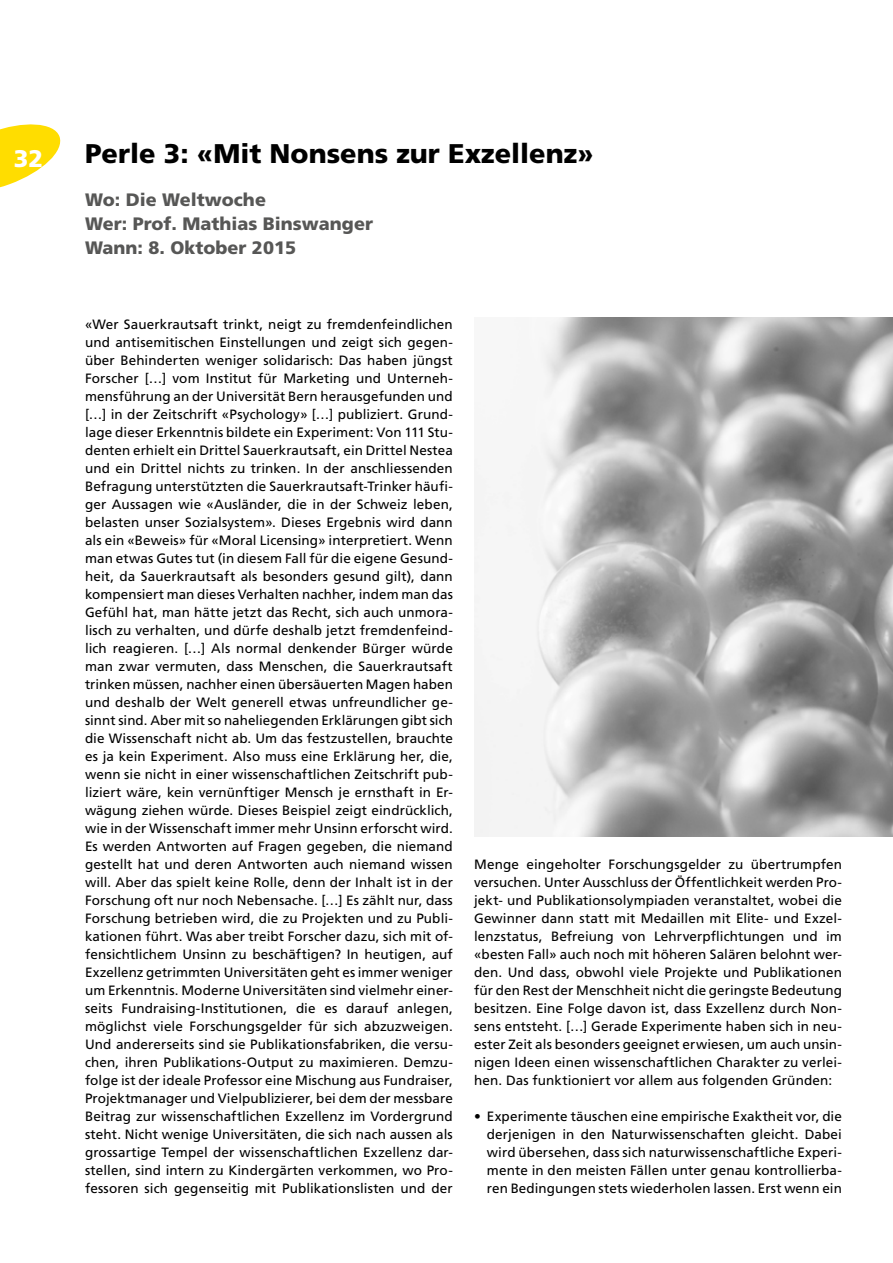
<style>
.page{position:relative;width:893px;height:1263px;background:#fff}
.page>*{position:absolute;margin:0;border:0;box-sizing:border-box;transform-origin:0 0}
.t1{font:900 27px "Frutiger LT Std";color:#000}
.t2{font:900 24px "Frutiger LT Std";color:#fff}
.t3{font:900 18px/24px "Frutiger LT Std";color:#575756}
.t4{font:13.5px/18px "Frutiger LT Std";letter-spacing:.01em;color:#000;text-align:justify}
</style>
<div class="page">
<svg style="left:0;top:124px;width:61px;height:64px"></svg>
<img style="left:474px;top:318px;width:418px;height:519px">
<h2 class="t2" style="left:14px;top:144px;width:31px">32</h2>
<h1 class="t1" style="left:85px;top:137px;width:510px">Perle 3: «Mit Nonsens zur Exzellenz»</h1>
<h3 class="t3" style="left:85px;top:188px;width:289px">Wo: Die Weltwoche<br>Wer: Prof. Mathias Binswanger<br>Wann: 8. Oktober 2015</h3>
<p class="t4" style="left:85px;top:315px;width:369px">«Wer Sauerkrautsaft trinkt, neigt zu fremdenfeindlichen und antisemitischen Einstellungen und zeigt sich gegen&shy;über Behinderten weniger solidarisch: Das haben jüngst Forscher […] vom Institut für Marketing und Unterneh&shy;mensführung an der Universität Bern herausgefunden und […] in der Zeitschrift «Psychology» […] publiziert. Grund&shy;lage dieser Erkenntnis bildete ein Experiment: Von 111 Stu&shy;denten erhielt ein Drittel Sauerkrautsaft, ein Drittel Nestea und ein Drittel nichts zu trinken. In der anschliessenden Befragung unterstützten die Sauerkrautsaft-Trinker häufi&shy;ger Aussagen wie «Ausländer, die in der Schweiz leben, belasten unser Sozialsystem». Dieses Ergebnis wird dann als ein «Beweis» für «Moral Licensing» interpretiert. Wenn man etwas Gutes tut (in diesem Fall für die eigene Gesund&shy;heit, da Sauerkrautsaft als besonders gesund gilt), dann kompensiert man dieses Verhalten nachher, indem man das Gefühl hat, man hätte jetzt das Recht, sich auch unmora&shy;lisch zu verhalten, und dürfe deshalb jetzt fremdenfeind&shy;lich reagieren. […] Als normal denkender Bürger würde man zwar vermuten, dass Menschen, die Sauerkrautsaft trinken müssen, nachher einen übersäuerten Magen haben und deshalb der Welt generell etwas unfreundlicher ge&shy;sinnt sind. Aber mit so naheliegenden Erklärungen gibt sich die Wissenschaft nicht ab. Um das festzustellen, brauchte es ja kein Experiment. Also muss eine Erklärung her, die, wenn sie nicht in einer wissenschaftlichen Zeitschrift pub&shy;liziert wäre, kein vernünftiger Mensch je ernsthaft in Er&shy;wägung ziehen würde. Dieses Beispiel zeigt eindrücklich, wie in der Wissenschaft immer mehr Unsinn erforscht wird.<br>Es werden Antworten auf Fragen gegeben, die niemand gestellt hat und deren Antworten auch niemand wissen will. Aber das spielt keine Rolle, denn der Inhalt ist in der Forschung oft nur noch Nebensache. […] Es zählt nur, dass Forschung betrieben wird, die zu Projekten und zu Publi&shy;kationen führt. Was aber treibt Forscher dazu, sich mit of&shy;fensichtlichem Unsinn zu beschäftigen? In heutigen, auf Exzellenz getrimmten Universitäten geht es immer weniger um Erkenntnis. Moderne Universitäten sind vielmehr einer&shy;seits Fundraising-Institutionen, die es darauf anlegen, möglichst viele Forschungsgelder für sich abzuzweigen.<br>Und andererseits sind sie Publikationsfabriken, die versu&shy;chen, ihren Publikations-Output zu maximieren. Demzu&shy;folge ist der ideale Professor eine Mischung aus Fundraiser, Projektmanager und Vielpublizierer, bei dem der messbare Beitrag zur wissenschaftlichen Exzellenz im Vordergrund steht. Nicht wenige Universitäten, die sich nach aussen als grossartige Tempel der wissenschaftlichen Exzellenz dar&shy;stellen, sind intern zu Kindergärten verkommen, wo Pro&shy;fessoren sich gegenseitig mit Publikationslisten und der</p>
<p class="t4" style="left:474px;top:855px;width:369px">Menge eingeholter Forschungsgelder zu übertrumpfen versuchen. Unter Ausschluss der Öffentlichkeit werden Pro&shy;jekt- und Publikationsolympiaden veranstaltet, wobei die Gewinner dann statt mit Medaillen mit Elite- und Exzel&shy;lenzstatus, Befreiung von Lehrverpflichtungen und im «besten Fall» auch noch mit höheren Salären belohnt wer&shy;den. Und dass, obwohl viele Projekte und Publikationen für den Rest der Menschheit nicht die geringste Bedeutung besitzen. Eine Folge davon ist, dass Exzellenz durch Non&shy;sens entsteht. […] Gerade Experimente haben sich in neu&shy;ester Zeit als besonders geeignet erwiesen, um auch unsin&shy;nigen Ideen einen wissenschaftlichen Charakter zu verlei&shy;hen. Das funktioniert vor allem aus folgenden Gründen:</p>
<p class="t4" style="left:487px;top:1107px;width:357px;text-indent:-13px">• Experimente täuschen eine empirische Exaktheit vor, die derjenigen in den Naturwissenschaften gleicht. Dabei wird übersehen, dass sich naturwissenschaftliche Experi&shy;mente in den meisten Fällen unter genau kontrollierba&shy;ren Bedingungen stets wiederholen lassen. Erst wenn ein</p>
</div>
